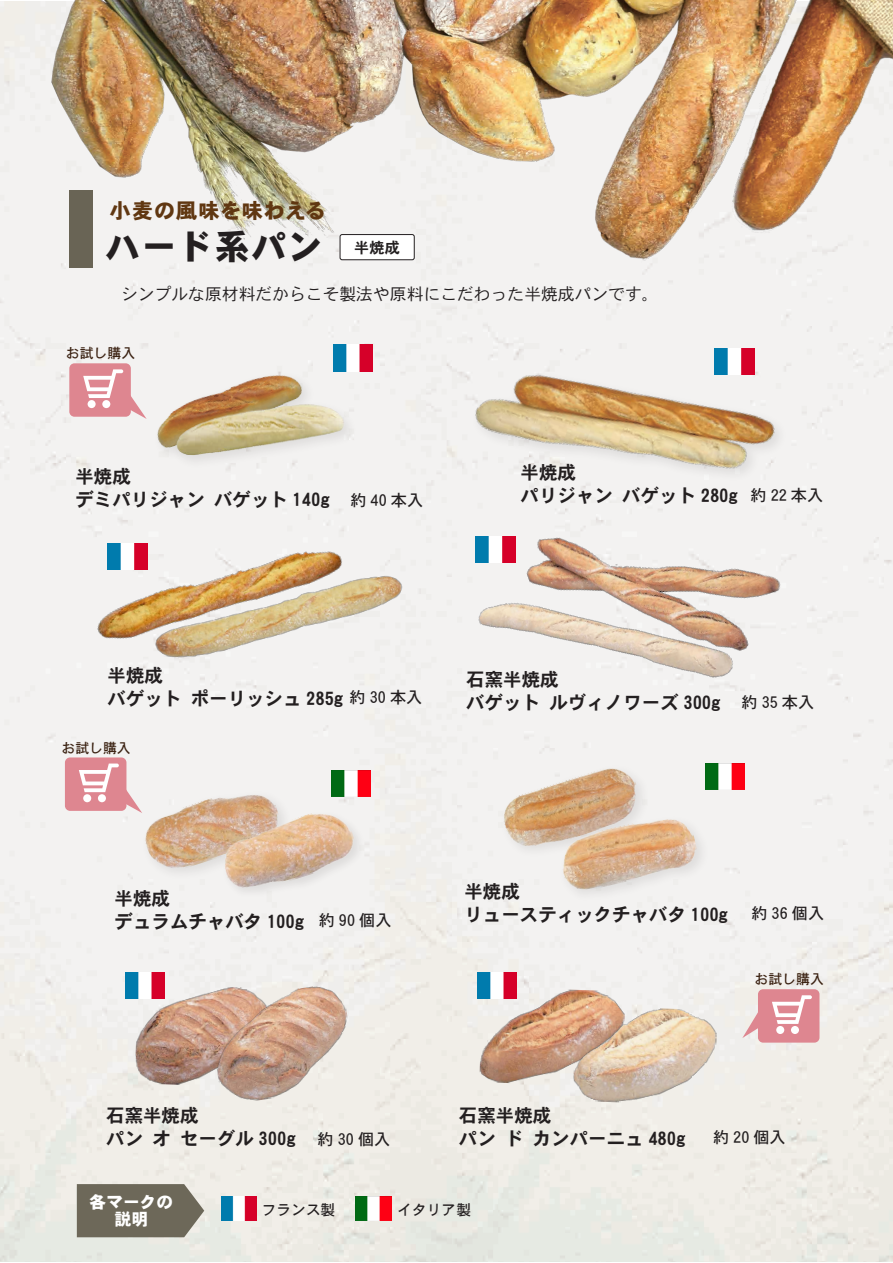
<style>
.page{position:relative;width:893px;height:1263px;background:#fff}
.page>*{position:absolute;margin:0;border:0;box-sizing:border-box;transform-origin:0 0}
.t1{font:34.65px "DFHS Gothic W9 WIN RKSJ H";letter-spacing:.05em;color:#231f20}
.t2{font:21px "DFHS Gothic W9 WING RKSJ H";letter-spacing:.075em;color:#603711}
.t3{font:18.45px/23.1px "DFHS Gothic W7 WIN RKSJ H";color:#231f20}
.t4{font:16.8px "DFHS Gothic W3 WIN RKSJ H";color:#231f20}
.t5{font:16.8px "DFHS Gothic W9 WIN RKSJ H";color:#fff}
.t6{font:16.2px "DFHS Gothic W5 WIN RKSJ H";color:#231f20}
.t7{font:15.15px "DFHS Gothic W7 WING RKSJ H";color:#231f20}
.t8{font:14.7px "DFHS Gothic W5 WIN RKSJ H";color:#231f20}
.t9{font:13.8px "DFHS Gothic W5 WIN RKSJ H";color:#3a2111}
.s1{font-family:"DFHS Gothic W5 WIN RKSJ H";font-size:16.2px}
</style>
<div class="page">
<img style="left:0;top:2px;width:892px;height:1259px">
<img style="left:1px;top:1px;width:892px;height:279px">
<img style="left:479px;top:987px;width:147px;height:100px">
<img style="left:573px;top:1005px;width:145px;height:100px">
<img style="left:135px;top:984px;width:72px;height:104px">
<img style="left:207px;top:982px;width:150px;height:123px">
<img style="left:455px;top:461px;width:350px;height:290px">
<img style="left:86px;top:520px;width:266px;height:147px">
<img style="left:153px;top:558px;width:251px;height:120px">
<img style="left:137px;top:786px;width:159px;height:98px">
<img style="left:139px;top:780px;width:146px;height:97px">
<img style="left:219px;top:808px;width:149px;height:93px">
<img style="left:217px;top:803px;width:143px;height:95px">
<img style="left:148px;top:358px;width:166px;height:98px">
<img style="left:466px;top:334px;width:327px;height:186px">
<img style="left:495px;top:761px;width:159px;height:101px">
<img style="left:498px;top:761px;width:148px;height:97px">
<div style="left:555px;top:810px;width:158px;height:97px;background:#f3f2f1"></div>
<img style="left:556px;top:810px;width:144px;height:85px">
<div style="left:340px;top:235px;width:74px;height:25px;background:#fff;border-radius:2px"></div>
<div style="left:340px;top:234px;width:75px;height:26px;border:1px solid #231f20;border-radius:2px"></div>
<div style="left:70px;top:190px;width:23px;height:78px;background:#696455"></div>
<img style="left:221px;top:1197px;width:36px;height:23px">
<img style="left:355px;top:1197px;width:36px;height:23px">
<svg style="left:77px;top:1184px;width:127px;height:53px"></svg>
<div style="left:69px;top:363px;width:62px;height:54px;background:#de8690;border-radius:5px"></div>
<svg style="left:83px;top:369px;width:64px;height:50px"></svg>
<div style="left:88px;top:400px;width:8px;height:8px;background:#fff;border-radius:50%"></div>
<div style="left:102px;top:400px;width:8px;height:8px;background:#fff;border-radius:50%"></div>
<div style="left:758px;top:989px;width:61px;height:53px;background:#de8690;border-radius:5px"></div>
<svg style="left:742px;top:995px;width:70px;height:43px"></svg>
<div style="left:776px;top:1026px;width:8px;height:8px;background:#fff;border-radius:50%"></div>
<div style="left:791px;top:1026px;width:8px;height:8px;background:#fff;border-radius:50%"></div>
<div style="left:65px;top:757px;width:61px;height:54px;background:#de8690;border-radius:5px"></div>
<svg style="left:79px;top:763px;width:63px;height:50px"></svg>
<div style="left:83px;top:794px;width:8px;height:8px;background:#fff;border-radius:50%"></div>
<div style="left:98px;top:794px;width:8px;height:8px;background:#fff;border-radius:50%"></div>
<img style="left:168px;top:396px;width:194px;height:77px">
<img style="left:173px;top:395px;width:175px;height:69px">
<img style="left:333px;top:345px;width:39px;height:26px">
<img style="left:715px;top:348px;width:39px;height:26px">
<img style="left:108px;top:543px;width:39px;height:26px">
<img style="left:476px;top:536px;width:39px;height:27px">
<img style="left:126px;top:972px;width:39px;height:26px">
<img style="left:478px;top:972px;width:39px;height:27px">
<img style="left:332px;top:770px;width:39px;height:26px">
<img style="left:705px;top:763px;width:39px;height:26px">
<p class="t2" style="left:110px;top:200px;width:216px">小麦の風味を味わえる</p>
<h1 class="t1" style="left:106px;top:229px;width:218px">ハード系パン</h1>
<p class="t7" style="left:354px;top:240px;width:47px">半焼成</p>
<p class="t4" style="left:121px;top:286px;width:539px">シンプルな原材料だからこそ製法や原料にこだわった半焼成パンです。</p>
<p class="t9" style="left:66px;top:347px;width:71px">お試し購入</p>
<p class="t3" style="left:75px;top:466px;width:349px">半焼成<br>デミパリジャン バゲット 140g <span class="s1">約 40 本入</span></p>
<p class="t3" style="left:521px;top:461px;width:304px">半焼成<br>パリジャン バゲット 280g <span class="s1">約 22 本入</span></p>
<p class="t3" style="left:108px;top:664px;width:316px">半焼成<br>バゲット ポーリッシュ 285g <span class="s1">約 30 本入</span></p>
<p class="t9" style="left:62px;top:741px;width:71px">お試し購入</p>
<p class="t3" style="left:466px;top:668px;width:349px">石窯半焼成<br>バゲット ルヴィノワーズ 300g <span class="s1">約 35 本入</span></p>
<p class="t3" style="left:115px;top:887px;width:278px">半焼成<br>デュラムチャバタ 100g <span class="s1">約 90 個入</span></p>
<p class="t3" style="left:464px;top:880px;width:265px">半焼成<br>リュースティックチャバタ 100g</p>
<p class="t6" style="left:751px;top:905px;width:74px">約 36 個入</p>
<p class="t9" style="left:754px;top:972px;width:71px">お試し購入</p>
<p class="t3" style="left:106px;top:1105px;width:286px">石窯半焼成<br>パン オ セーグル 300g <span class="s1">約 30 個入</span></p>
<p class="t3" style="left:459px;top:1104px;width:228px">石窯半焼成<br>パン ド カンパーニュ 480g</p>
<p class="t5" style="left:89px;top:1193px;width:85px">各マークの</p>
<p class="t5" style="left:115px;top:1210px;width:35px">説明</p>
<p class="t8" style="left:262px;top:1202px;width:75px">フランス製</p>
<p class="t8" style="left:398px;top:1202px;width:75px">イタリア製</p>
<p class="t6" style="left:713px;top:1129px;width:74px">約 20 個入</p>
</div>
